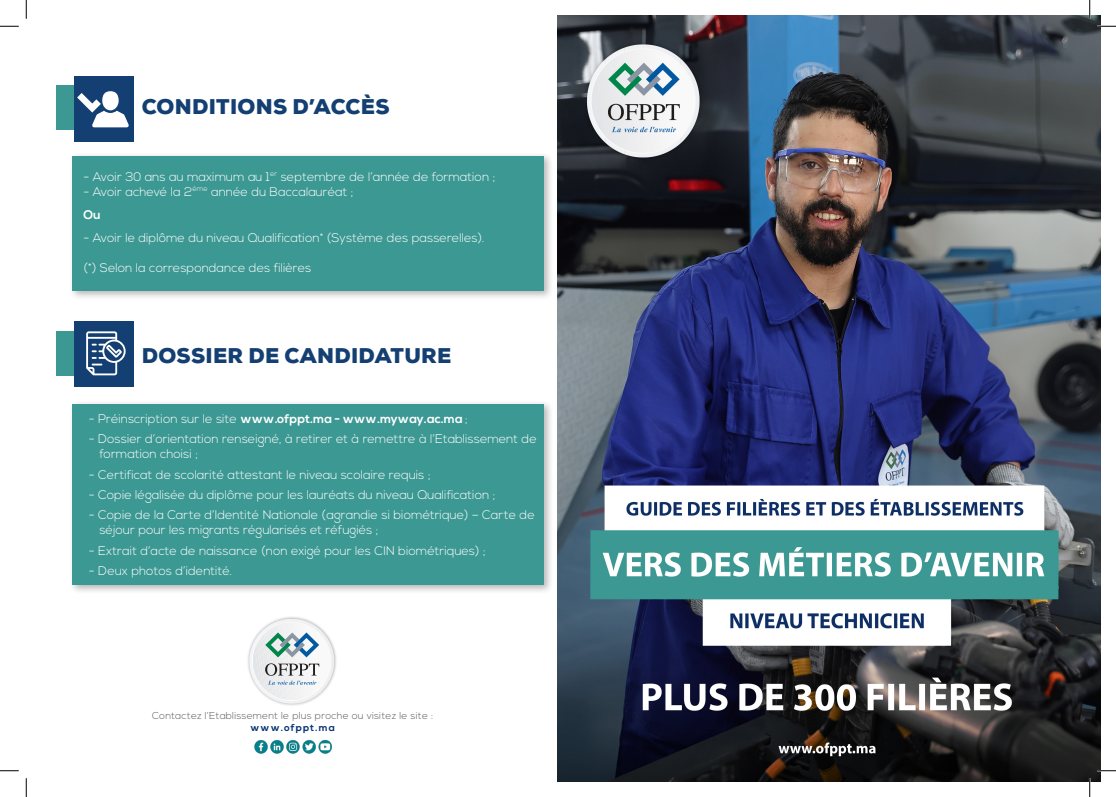
<style>
.page{position:relative;width:1116px;height:797px;background:#fff}
.page>*{position:absolute;margin:0;border:0;box-sizing:border-box;transform-origin:0 0}
.t1{font:900 21.25px "Nexa";letter-spacing:.015em;color:#133f72}
.t2{font:300 12.5px/15px "Nexa";color:#fff}
.t3{font:700 12.5px "Nexa";color:#fff}
.t4{font:300 10px "Nexa";letter-spacing:.02em;color:#57585a}
.t5{font:700 10px "Nexa";letter-spacing:.1em;color:#033071}
.s1{font-weight:300}
</style>
<div class="page">
<div style="left:68px;top:400px;width:485px;height:195px;background:#231f20;opacity:.32"></div>
<div style="left:73px;top:403px;width:471px;height:181px;background:#3c9893"></div>
<div style="left:68px;top:152px;width:485px;height:149px;background:#231f20;opacity:.32"></div>
<div style="left:73px;top:156px;width:471px;height:135px;background:#3c9893"></div>
<div style="left:56px;top:85px;width:66px;height:44px;background:#3c9893"></div>
<div style="left:56px;top:331px;width:66px;height:44px;background:#3c9893"></div>
<div style="left:74px;top:76px;width:60px;height:66px;background:#133f72"></div>
<div style="left:74px;top:322px;width:60px;height:65px;background:#133f72"></div>
<svg style="left:102px;top:91px;width:17px;height:19px"></svg>
<svg style="left:77px;top:93px;width:52px;height:34px"></svg>
<svg style="left:86px;top:331px;width:40px;height:44px"></svg>
<img style="left:557px;top:16px;width:543px;height:765px">
<img style="left:248px;top:617px;width:88px;height:89px">
<svg style="left:249px;top:618px;width:14px;height:85px"></svg>
<svg style="left:263px;top:618px;width:14px;height:85px"></svg>
<svg style="left:277px;top:618px;width:15px;height:85px"></svg>
<svg style="left:292px;top:618px;width:14px;height:85px"></svg>
<svg style="left:306px;top:618px;width:14px;height:85px"></svg>
<svg style="left:320px;top:618px;width:14px;height:85px"></svg>
<svg style="left:253px;top:622px;width:78px;height:78px"></svg>
<img style="left:254px;top:740px;width:78px;height:14px">
<svg style="left:0;top:25px;width:19px;height:2px"></svg>
<svg style="left:1097px;top:25px;width:18px;height:2px"></svg>
<svg style="left:0;top:770px;width:19px;height:1px"></svg>
<svg style="left:1097px;top:770px;width:18px;height:1px"></svg>
<svg style="left:25px;top:0;width:2px;height:19px"></svg>
<svg style="left:25px;top:778px;width:2px;height:19px"></svg>
<svg style="left:1088px;top:0;width:2px;height:19px"></svg>
<svg style="left:1088px;top:778px;width:2px;height:19px"></svg>
<p class="t1" style="left:142px;top:93px;width:249px">CONDITIONS D’ACCÈS</p>
<p class="t2" style="left:83px;top:169px;width:413px">- Avoir 30 ans au maximum au 1<sup>er</sup> septembre de l’année de formation ;</p>
<p class="t2" style="left:83px;top:184px;width:271px">- Avoir achevé la 2<sup>ème</sup> année du Baccalauréat ;</p>
<p class="t3" style="left:83px;top:207px;width:19px">Ou</p>
<p class="t2" style="left:83px;top:230px;width:402px">- Avoir le diplôme du niveau Qualification* (Système des passerelles).</p>
<p class="t2" style="left:83px;top:260px;width:229px">(*) Selon la correspondance des filières</p>
<p class="t1" style="left:142px;top:341px;width:311px">DOSSIER DE CANDIDATURE</p>
<p class="t3" style="left:89px;top:411px;width:380px"><span class="s1">- Préinscription sur le site</span> www.ofppt.ma - www.myway.ac.ma <span class="s1">;</span></p>
<p class="t2" style="left:99px;top:432px;width:439px;text-indent:-11px">- Dossier d’orientation renseigné, à retirer et à remettre à l’Etablissement de formation choisi ;</p>
<p class="t2" style="left:89px;top:467px;width:343px">- Certificat de scolarité attestant le niveau scolaire requis ;</p>
<p class="t2" style="left:89px;top:488px;width:408px">- Copie légalisée du diplôme pour les lauréats du niveau Qualification ;</p>
<p class="t2" style="left:99px;top:508px;width:437px;text-indent:-11px">- Copie de la Carte d’Identité Nationale (agrandie si biométrique) – Carte de séjour pour les migrants régularisés et réfugiés ;</p>
<p class="t2" style="left:89px;top:543px;width:398px">- Extrait d’acte de naissance (non exigé pour les CIN biométriques) ;</p>
<p class="t2" style="left:89px;top:563px;width:145px">- Deux photos d’identité.</p>
<p class="t4" style="left:152px;top:710px;width:282px">Contactez l’Etablissement le plus proche ou visitez le site :</p>
<p class="t5" style="left:250px;top:722px;width:86px">www.ofppt.ma</p>
</div>
